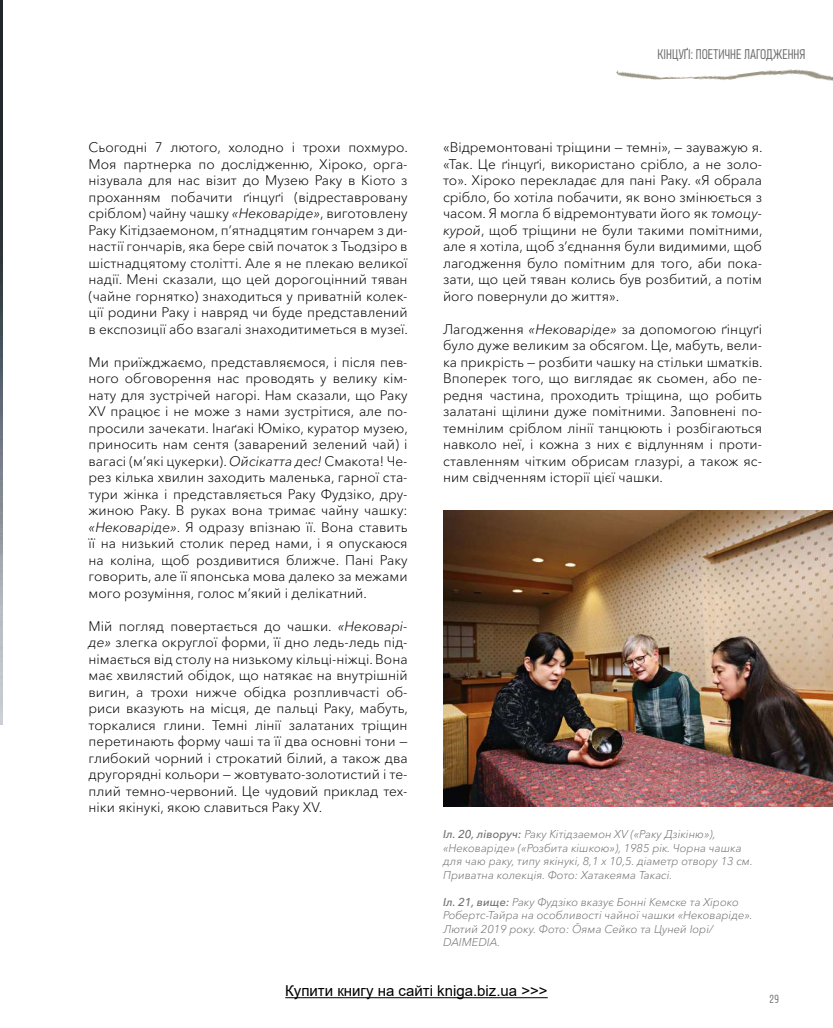
<style>
.page{position:relative;width:833px;height:1028px;background:#fff}
.page>*{position:absolute;margin:0;border:0;box-sizing:border-box;transform-origin:0 0}
.t1{font:15px "Arial";color:#000}
.t2{font:300 13.75px/16.5px "Avenir Next Cyr";color:#000;text-align:justify}
.t3{font:13.75px "Bahnschrift";color:#706f6f}
.t4{font:300 12.5px "Avory IPE";color:#706f6f}
.t5{font:italic 300 11.25px/13.5px "Avenir Next Cyr";color:#706f6f}
.s1{font-style:italic}
.s2{font-weight:500}
</style>
<div class="page">
<img style="left:616px;top:69px;width:217px;height:12px">
<img style="left:0;top:0;width:2px;height:724px">
<img style="left:443px;top:510px;width:390px;height:296px">
<hr style="left:285px;top:997px;width:263px;height:1px;background:#000">
<p class="t2" style="left:89px;top:139px;width:321px">Сьогодні 7 лютого, холодно і трохи похмуро.<br>Моя партнерка по дослідженню, Хіроко, орга&shy;нізувала для нас візит до Музею Раку в Кіото з проханням побачити ґінцуґі (відреставровану сріблом) чайну чашку <span class="s1">«Нековаріде»</span>, виготовлену Раку Кітідзаемоном, п’ятнадцятим гончарем з ди&shy;настії гончарів, яка бере свій початок з Тьодзіро в шістнадцятому столітті. Але я не плекаю великої надії. Мені сказали, що цей дорогоцінний тяван (чайне горнятко) знаходиться у приватній колек&shy;ції родини Раку і навряд чи буде представлений в експозиції або взагалі знаходитиметься в музеї.</p>
<p class="t2" style="left:89px;top:354px;width:321px">Ми приїжджаємо, представляємося, і після пев&shy;ного обговорення нас проводять у велику кім&shy;нату для зустрічей нагорі. Нам сказали, що Раку XV працює і не може з нами зустрітися, але по&shy;просили зачекати. Інаґакі Юміко, куратор музею, приносить нам сентя (заварений зелений чай) і вагасі (м’які цукерки). <span class="s1">Ойсікатта дес!</span> Смакота! Че&shy;рез кілька хвилин заходить маленька, гарної ста&shy;тури жінка і представляється Раку Фудзіко, дру&shy;жиною Раку. В руках вона тримає чайну чашку: <span class="s1">«Нековаріде»</span>. Я одразу впізнаю її. Вона ставить її на низький столик перед нами, і я опускаюся на коліна, щоб роздивитися ближче. Пані Раку говорить, але її японська мова далеко за межами мого розуміння, голос м’який і делікатний.</p>
<p class="t2" style="left:89px;top:618px;width:321px">Мій погляд повертається до чашки. <span class="s1">«Нековарі&shy;де»</span> злегка округлої форми, її дно ледь-ледь під&shy;німається від столу на низькому кільці-ніжці. Вона має хвилястий обідок, що натякає на внутрішній вигин, а трохи нижче обідка розпливчасті об&shy;риси вказують на місця, де пальці Раку, мабуть, торкалися глини. Темні лінії залатаних тріщин перетинають форму чаші та її два основні тони — глибокий чорний і строкатий білий, а також два другорядні кольори — жовтувато-золотистий і те&shy;плий темно-червоний. Це чудовий приклад тех&shy;ніки якінукі, якою славиться Раку XV.</p>
<p class="t3" style="left:657px;top:43px;width:149px">КІНЦУҐІ: ПОЕТИЧНЕ ЛАГОДЖЕННЯ</p>
<p class="t2" style="left:443px;top:139px;width:321px">«Відремонтовані тріщини — темні», — зауважую я. «Так. Це ґінцуґі, використано срібло, а не золо&shy;то». Хіроко перекладає для пані Раку. «Я обрала срібло, бо хотіла побачити, як воно змінюється з часом. Я могла б відремонтувати його як <span class="s1">томоцу&shy;курой</span>, щоб тріщини не були такими помітними, але я хотіла, щоб з’єднання були видимими, щоб лагодження було помітним для того, аби пока&shy;зати, що цей тяван колись був розбитий, а потім його повернули до життя».</p>
<p class="t2" style="left:443px;top:321px;width:321px">Лагодження <span class="s1">«Нековаріде»</span> за допомогою ґінцуґі було дуже великим за обсягом. Це, мабуть, вели&shy;ка прикрість — розбити чашку на стільки шматків.<br>Впоперек того, що виглядає як сьомен, або пе&shy;редня частина, проходить тріщина, що робить залатані щілини дуже помітними. Заповнені по&shy;темнілим сріблом лінії танцюють і розбігаються навколо неї, і кожна з них є відлунням і проти&shy;ставленням чітким обрисам глазурі, а також яс&shy;ним свідченням історії цієї чашки.</p>
<p class="t5" style="left:443px;top:827px;width:311px"><span class="s2">Іл. 20, ліворуч:</span> Раку Кітідзаемон XV («Раку Дзікіню»), «Нековаріде» («Розбита кішкою»), 1985 рік. Чорна чашка для чаю раку, типу якінукі, 8,1 х 10,5. діаметр отвору 13 см.<br>Приватна колекція. Фото: Хатакеяма Такасі.</p>
<p class="t5" style="left:443px;top:895px;width:311px"><span class="s2">Іл. 21, вище:</span> Раку Фудзіко вказує Бонні Кемске та Хіроко Робертс-Тайра на особливості чайної чашки «Нековаріде».<br>Лютий 2019 року. Фото: Ōяма Сейко та Цуней Іорі/ DAIMEDIA.</p>
<p class="t1" style="left:285px;top:980px;width:264px">Купити книгу на сайті kniga.biz.ua &gt;&gt;&gt;</p>
<p class="t4" style="left:769px;top:990px;width:12px">29</p>
</div>
